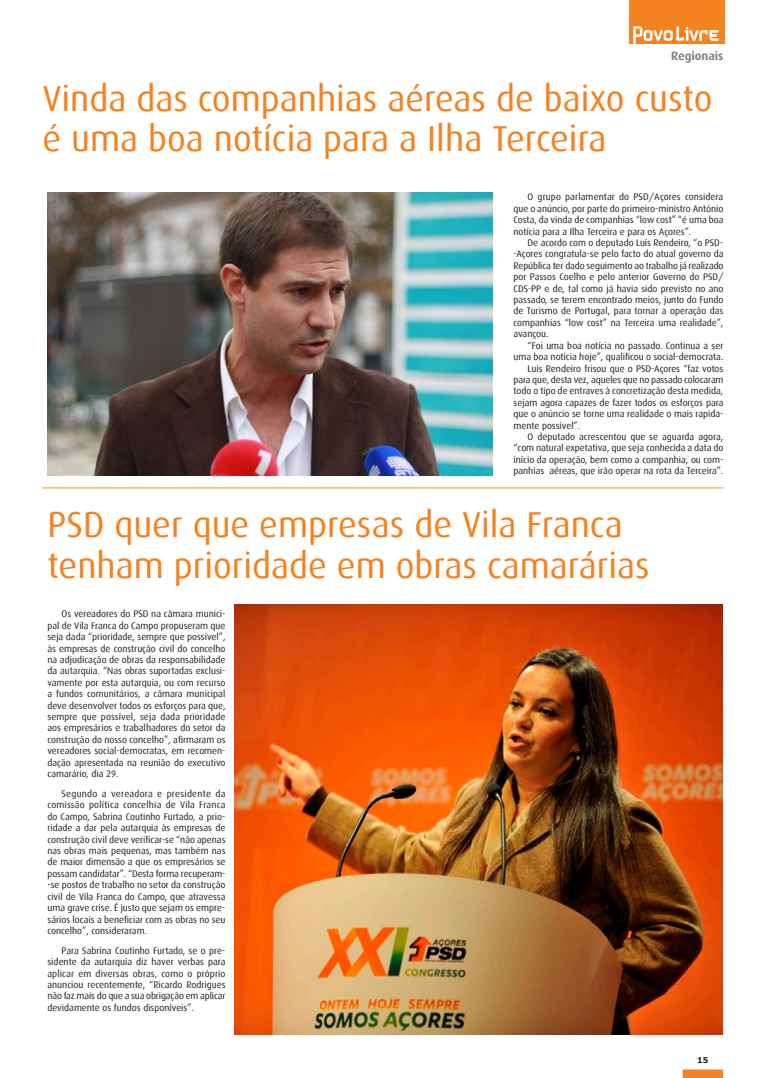
<style>
.page{position:relative;width:766px;height:1078px;background:#fff}
.page>*{position:absolute;margin:0;border:0;box-sizing:border-box;transform-origin:0 0}
.n_titulo{font:36px/40px "Dax";color:#f58220}
.topos{font:700 12px "Dax";color:#808285}
.n_texto{font:9.5px/11.4px "Dax";color:#231f20;text-align:justify}
.t1{font:700 8px "Verdana";color:#231f20}
</style>
<div class="page">
<div style="left:682px;top:1069px;width:40px;height:8px;background:#f58220;border:1px solid #f58220"></div>
<div style="left:628px;top:0;width:96px;height:44px;background:#f58220"></div>
<svg style="left:633px;top:26px;width:85px;height:18px"></svg>
<img style="left:47px;top:193px;width:445px;height:282px">
<img style="left:234px;top:604px;width:488px;height:430px">
<hr style="left:43px;top:487px;width:680px;height:1px;background:#f68b1f">
<p class="topos" style="left:671px;top:49px;width:54px">Regionais</p>
<p class="n_titulo" style="left:43px;top:79px;width:671px">Vinda das companhias aéreas de baixo custo é uma boa notícia para a Ilha Terceira</p>
<p class="n_texto" style="left:513px;top:191px;width:211px;text-indent:14px">O grupo parlamentar do PSD/Açores considera que o anúncio, por parte do primeiro-ministro António Costa, da vinda de companhias “low cost” “é uma boa notícia para a Ilha Terceira e para os Açores”.</p>
<p class="n_texto" style="left:513px;top:237px;width:211px;text-indent:14px">De acordo com o deputado Luís Rendeiro, “o PSD--Açores congratula-se pelo facto do atual governo da República ter dado seguimento ao trabalho já realizado por Passos Coelho e pelo anterior Governo do PSD/ CDS-PP e de, tal como já havia sido previsto no ano passado, se terem encontrado meios, junto do Fundo de Turismo de Portugal, para tornar a operação das companhias “low cost” na Terceira uma realidade”, avançou.</p>
<p class="n_texto" style="left:513px;top:340px;width:211px;text-align:right">“Foi uma boa notícia no passado. Continua a ser uma boa notícia hoje”, qualificou o social-democrata.</p>
<p class="n_texto" style="left:513px;top:362px;width:211px;text-indent:14px">Luís Rendeiro frisou que o PSD-Açores “faz votos para que, desta vez, aqueles que no passado colocaram todo o tipo de entraves à concretização desta medida, sejam agora capazes de fazer todos os esforços para que o anúncio se torne uma realidade o mais rapida&shy;mente possível”.</p>
<p class="n_texto" style="left:513px;top:431px;width:211px;text-indent:14px">O deputado acrescentou que se aguarda agora, “com natural expetativa, que seja conhecida a data do início da operação, bem como a companhia, ou com&shy;panhias aéreas, que irão operar na rota da Terceira”.</p>
<p class="n_titulo" style="left:47px;top:505px;width:603px">PSD quer que empresas de Vila Franca tenham prioridade em obras camarárias</p>
<p class="n_texto" style="left:47px;top:608px;width:179px;text-indent:14px">Os vereadores do PSD na câmara munici&shy;pal de Vila Franca do Campo propuseram que seja dada “prioridade, sempre que possível”, às empresas de construção civil do concelho na adjudicação de obras da responsabilidade da autarquia. “Nas obras suportadas exclusi&shy;vamente por esta autarquia, ou com recurso a fundos comunitários, a câmara municipal deve desenvolver todos os esforços para que, sempre que possível, seja dada prioridade aos empresários e trabalhadores do setor da construção do nosso concelho”, afirmaram os vereadores social-democratas, em recomen&shy;dação apresentada na reunião do executivo camarário, dia 29.</p>
<p class="n_texto" style="left:47px;top:788px;width:179px;text-indent:14px">Segundo a vereadora e presidente da comissão política concelhia de Vila Franca do Campo, Sabrina Coutinho Furtado, a prio&shy;ridade a dar pela autarquia às empresas de construção civil deve verificar-se “não apenas nas obras mais pequenas, mas também nas de maior dimensão a que os empresários se possam candidatar”. “Desta forma recuperam--se postos de trabalho no setor da construção civil de Vila Franca do Campo, que atravessa uma grave crise. É justo que sejam os empre&shy;sários locais a beneficiar com as obras no seu concelho”, consideraram.</p>
<p class="n_texto" style="left:47px;top:944px;width:180px;text-indent:14px">Para Sabrina Coutinho Furtado, se o pre&shy;sidente da autarquia diz haver verbas para aplicar em diversas obras, como o próprio anunciou recentemente, “Ricardo Rodrigues não faz mais do que a sua obrigação em aplicar devidamente os fundos disponíveis”.</p>
<p class="t1" style="left:697px;top:1053px;width:13px">15</p>
</div>
